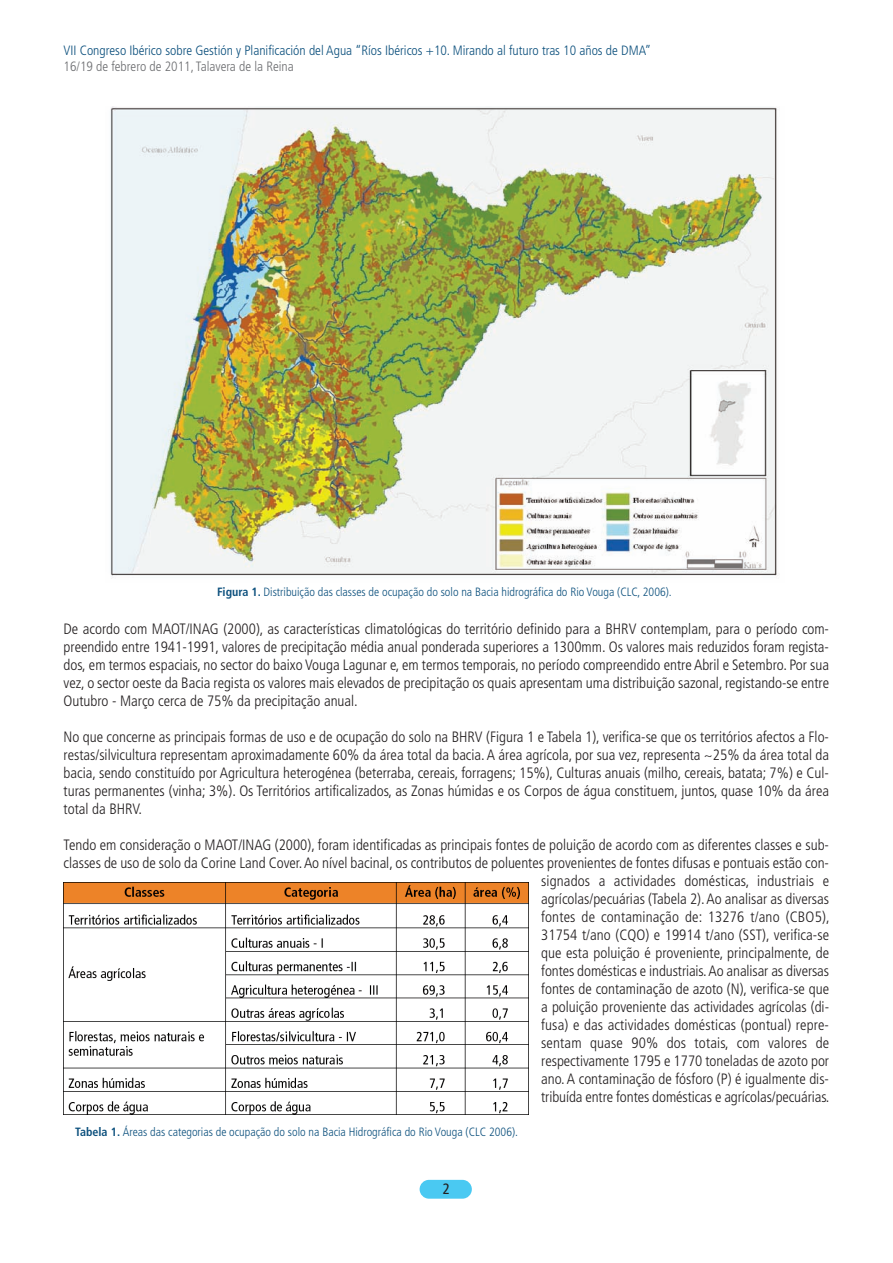
<style>
.page{position:relative;width:893px;height:1263px;background:#fff}
.page>*{position:absolute;margin:0;border:0;box-sizing:border-box;transform-origin:0 0}
.t1{font:300 condensed 15px/18px "Frutiger";color:#231f20;text-align:justify}
.t2{font:condensed 15px "Frutiger";color:#231f20}
.t3{font:300 condensed 13.5px "Frutiger";color:#0c507d}
.t4{font:300 condensed 13.5px "Frutiger";color:#6c6d70}
.t5{font:300 condensed 12px "Frutiger";color:#0c507d}
.s1{font-weight:700}
</style>
<div class="page">
<div style="left:420px;top:1180px;width:52px;height:19px;background:#4ac9f2;border-radius:9px"></div>
<img style="left:64px;top:882px;width:465px;height:232px">
<img style="left:110px;top:106px;width:667px;height:473px">
<p class="t3" style="left:64px;top:45px;width:589px">VII Congreso Ibérico sobre Gestión y Planificación del Agua “Ríos Ibéricos +10. Mirando al futuro tras 10 años de DMA”</p>
<p class="t4" style="left:64px;top:61px;width:232px">16/19 de febrero de 2011, Talavera de la Reina</p>
<p class="t5" style="left:217px;top:587px;width:456px"><span class="s1">Figura 1.</span> Distribuição das classes de ocupação do solo na Bacia hidrográfica do Rio Vouga (CLC, 2006).</p>
<p class="t1" style="left:64px;top:621px;width:767px">De acordo com MAOT/INAG (2000), as características climatológicas do território definido para a BHRV contemplam, para o período com&shy;preendido entre 1941-1991, valores de precipitação média anual ponderada superiores a 1300mm. Os valores mais reduzidos foram regista&shy;dos, em termos espaciais, no sector do baixo Vouga Lagunar e, em termos temporais, no período compreendido entre Abril e Setembro. Por sua vez, o sector oeste da Bacia regista os valores mais elevados de precipitação os quais apresentam uma distribuição sazonal, registando-se entre Outubro - Março cerca de 75% da precipitação anual.</p>
<p class="t1" style="left:64px;top:729px;width:767px">No que concerne as principais formas de uso e de ocupação do solo na BHRV (Figura 1 e Tabela 1), verifica-se que os territórios afectos a Flo&shy;restas/silvicultura representam aproximadamente 60% da área total da bacia. A área agrícola, por sua vez, representa ~25% da área total da bacia, sendo constituído por Agricultura heterogénea (beterraba, cereais, forragens; 15%), Culturas anuais (milho, cereais, batata; 7%) e Cul&shy;turas permanentes (vinha; 3%). Os Territórios artificalizados, as Zonas húmidas e os Corpos de água constituem, juntos, quase 10% da área total da BHRV.</p>
<p class="t1" style="left:64px;top:837px;width:767px;text-align:right">Tendo em consideração o MAOT/INAG (2000), foram identificadas as principais fontes de poluição de acordo com as diferentes classes e sub&shy;classes de uso de solo da Corine Land Cover. Ao nível bacinal, os contributos de poluentes provenientes de fontes difusas e pontuais estão con&shy;signados a actividades domésticas, industriais e<br>agrícolas/pecuárias (Tabela 2). Ao analisar as diversas<br>fontes de contaminação de: 13276 t/ano (CBO5),<br>31754 t/ano (CQO) e 19914 t/ano (SST), verifica-se<br>que esta poluição é proveniente, principalmente, de<br>fontes domésticas e industriais. Ao analisar as diversas<br>fontes de contaminação de azoto (N), verifica-se que<br>a poluição proveniente das actividades agrícolas (di-<br>fusa) e das actividades domésticas (pontual) repre-<br>sentam quase 90% dos totais, com valores de<br>respectivamente 1795 e 1770 toneladas de azoto por<br>ano. A contaminação de fósforo (P) é igualmente dis-<br>tribuída entre fontes domésticas e agrícolas/pecuárias.</p>
<p class="t5" style="left:75px;top:1127px;width:444px"><span class="s1">Tabela 1.</span> Áreas das categorias de ocupação do solo na Bacia Hidrográfica do Rio Vouga (CLC 2006).</p>
<p class="t2" style="left:443px;top:1183px;width:9px">2</p>
</div>
